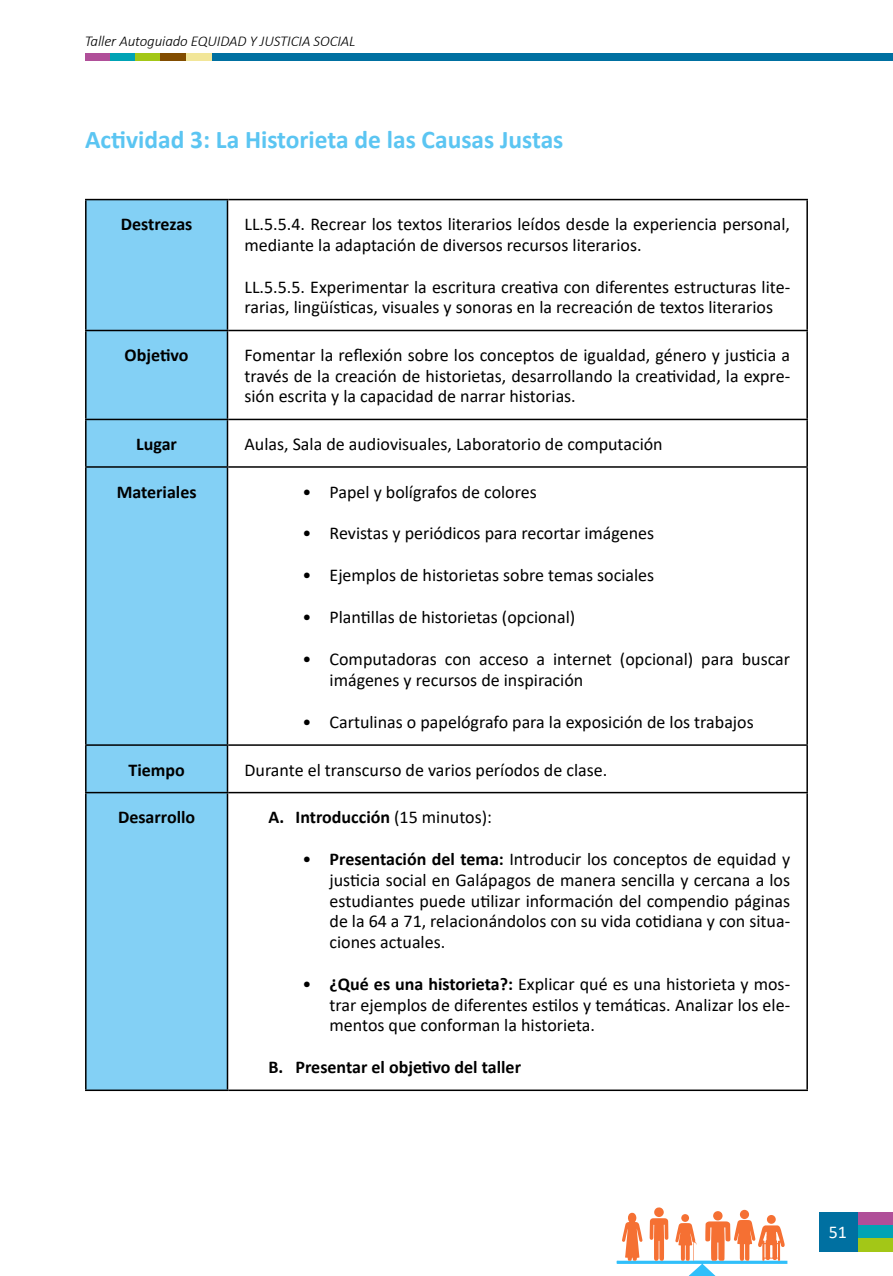
<style>
.page{position:relative;width:893px;height:1276px;background:#fff}
.page>*{position:absolute;margin:0;border:0;box-sizing:border-box;transform-origin:0 0}
.t1{font:700 25.5px "Calibri";color:#5bc5f2}
.t2{font:18px/20.7px "Calibri";color:#000}
.t3{font:700 18px "Calibri";color:#000}
.t4{font:18px "Calibri";color:#fff}
.t5{font:italic 300 15px "Calibri";letter-spacing:-.01em;color:#000}
.s1{font-weight:400}
.s2{font-weight:700}
</style>
<div class="page">
<div style="left:819px;top:1212px;width:39px;height:39px;background:#0070a1"></div>
<div style="left:858px;top:1212px;width:35px;height:13px;background:#b04f99"></div>
<div style="left:858px;top:1225px;width:35px;height:13px;background:#00a3b5"></div>
<div style="left:858px;top:1238px;width:35px;height:13px;background:#a3c717"></div>
<div style="left:85px;top:54px;width:808px;height:7px;background:#0070a1"></div>
<div style="left:85px;top:54px;width:25px;height:7px;background:#b04f99"></div>
<div style="left:110px;top:54px;width:25px;height:7px;background:#00a3b5"></div>
<div style="left:135px;top:54px;width:26px;height:7px;background:#a3c717"></div>
<div style="left:161px;top:54px;width:25px;height:7px;background:#824d00"></div>
<div style="left:186px;top:54px;width:25px;height:7px;background:#f2e699"></div>
<svg style="left:616px;top:1207px;width:171px;height:69px"></svg>
<div style="left:713px;top:1211px;width:10px;height:9px;background:#f57033;border-radius:50%"></div>
<div style="left:740px;top:1209px;width:9px;height:10px;background:#f57033;border-radius:50%"></div>
<div style="left:767px;top:1215px;width:9px;height:8px;background:#f57033;border-radius:50%"></div>
<div style="left:681px;top:1214px;width:8px;height:8px;background:#f57033;border-radius:50%"></div>
<div style="left:87px;top:200px;width:140px;height:889px;background:#83d0f5"></div>
<hr style="left:228px;top:199px;width:580px;height:1px;background:#000">
<hr style="left:806px;top:200px;width:2px;height:130px;background:#000">
<hr style="left:228px;top:330px;width:580px;height:1px;background:#000">
<hr style="left:806px;top:331px;width:2px;height:88px;background:#000">
<hr style="left:228px;top:419px;width:580px;height:1px;background:#000">
<hr style="left:806px;top:420px;width:2px;height:46px;background:#000">
<hr style="left:228px;top:466px;width:580px;height:2px;background:#000">
<hr style="left:806px;top:468px;width:2px;height:276px;background:#000">
<hr style="left:228px;top:744px;width:580px;height:2px;background:#000">
<hr style="left:806px;top:746px;width:2px;height:46px;background:#000">
<hr style="left:228px;top:792px;width:580px;height:1px;background:#000">
<hr style="left:806px;top:793px;width:2px;height:296px;background:#000">
<hr style="left:228px;top:1089px;width:580px;height:2px;background:#000">
<hr style="left:85px;top:330px;width:143px;height:1px;background:#000">
<hr style="left:85px;top:419px;width:143px;height:1px;background:#000">
<hr style="left:85px;top:466px;width:143px;height:2px;background:#000">
<hr style="left:85px;top:744px;width:143px;height:2px;background:#000">
<hr style="left:85px;top:792px;width:143px;height:1px;background:#000">
<hr style="left:85px;top:1089px;width:143px;height:2px;background:#000">
<hr style="left:85px;top:199px;width:143px;height:1px;background:#000">
<hr style="left:85px;top:200px;width:2px;height:130px;background:#000">
<hr style="left:227px;top:200px;width:1px;height:130px;background:#000">
<hr style="left:85px;top:331px;width:2px;height:88px;background:#000">
<hr style="left:227px;top:331px;width:1px;height:88px;background:#000">
<hr style="left:85px;top:420px;width:2px;height:46px;background:#000">
<hr style="left:227px;top:420px;width:1px;height:46px;background:#000">
<hr style="left:85px;top:468px;width:2px;height:276px;background:#000">
<hr style="left:227px;top:468px;width:1px;height:276px;background:#000">
<hr style="left:85px;top:746px;width:2px;height:46px;background:#000">
<hr style="left:227px;top:746px;width:1px;height:46px;background:#000">
<hr style="left:85px;top:793px;width:2px;height:296px;background:#000">
<hr style="left:227px;top:793px;width:1px;height:296px;background:#000">
<p class="t5" style="left:85px;top:32px;width:272px">Taller Autoguiado EQUIDAD Y JUSTICIA SOCIAL</p>
<h1 class="t1" style="left:85px;top:121px;width:480px">Actividad 3: La Historieta de las Causas Justas</h1>
<p class="t3" style="left:121px;top:211px;width:73px">Destrezas</p>
<p class="t2" style="left:244px;top:213px;width:547px">LL.5.5.4. Recrear los textos literarios leídos desde la experiencia personal, mediante la adaptación de diversos recursos literarios.</p>
<p class="t2" style="left:244px;top:276px;width:547px">LL.5.5.5. Experimentar la escritura creativa con diferentes estructuras lite&shy;rarias, lingüísticas, visuales y sonoras en la recreación de textos literarios</p>
<p class="t3" style="left:125px;top:342px;width:65px">Objetivo</p>
<p class="t2" style="left:244px;top:344px;width:547px;text-align:justify">Fomentar la reflexión sobre los conceptos de igualdad, género y justicia a través de la creación de historietas, desarrollando la creatividad, la expre&shy;sión escrita y la capacidad de narrar historias.</p>
<p class="t3" style="left:136px;top:431px;width:42px">Lugar</p>
<p class="t2" style="left:244px;top:433px;width:420px">Aulas, Sala de audiovisuales, Laboratorio de computación</p>
<p class="t3" style="left:117px;top:479px;width:81px">Materiales</p>
<p class="t2" style="left:303px;top:481px;width:236px">• Papel y bolígrafos de colores</p>
<p class="t2" style="left:303px;top:523px;width:353px">• Revistas y periódicos para recortar imágenes</p>
<p class="t2" style="left:303px;top:564px;width:353px">• Ejemplos de historietas sobre temas sociales</p>
<p class="t2" style="left:303px;top:606px;width:274px">• Plantillas de historietas (opcional)</p>
<p class="t2" style="left:330px;top:648px;width:462px;text-indent:-27px">• Computadoras con acceso a internet (opcional) para buscar imágenes y recursos de inspiración</p>
<p class="t2" style="left:303px;top:711px;width:453px">• Cartulinas o papelógrafo para la exposición de los trabajos</p>
<p class="t3" style="left:128px;top:757px;width:58px">Tiempo</p>
<p class="t2" style="left:244px;top:759px;width:364px">Durante el transcurso de varios períodos de clase.</p>
<p class="t3" style="left:118px;top:804px;width:79px">Desarrollo</p>
<p class="t3" style="left:269px;top:804px;width:225px">A. Introducción <span class="s1">(15 minutos):</span></p>
<p class="t2" style="left:330px;top:848px;width:462px;text-align:justify;text-indent:-27px">• <span class="s2">Presentación del tema:</span> Introducir los conceptos de equidad y justicia social en Galápagos de manera sencilla y cercana a los estudiantes puede utilizar información del compendio páginas de la 64 a 71, relacionándolos con su vida cotidiana y con situa&shy;ciones actuales.</p>
<p class="t2" style="left:330px;top:973px;width:462px;text-align:justify;text-indent:-27px">• <span class="s2">¿Qué es una historieta?:</span> Explicar qué es una historieta y mos&shy;trar ejemplos de diferentes estilos y temáticas. Analizar los ele&shy;mentos que conforman la historieta.</p>
<p class="t3" style="left:269px;top:1054px;width:254px">B. Presentar el objetivo del taller</p>
<p class="t4" style="left:829px;top:1219px;width:20px">51</p>
</div>
